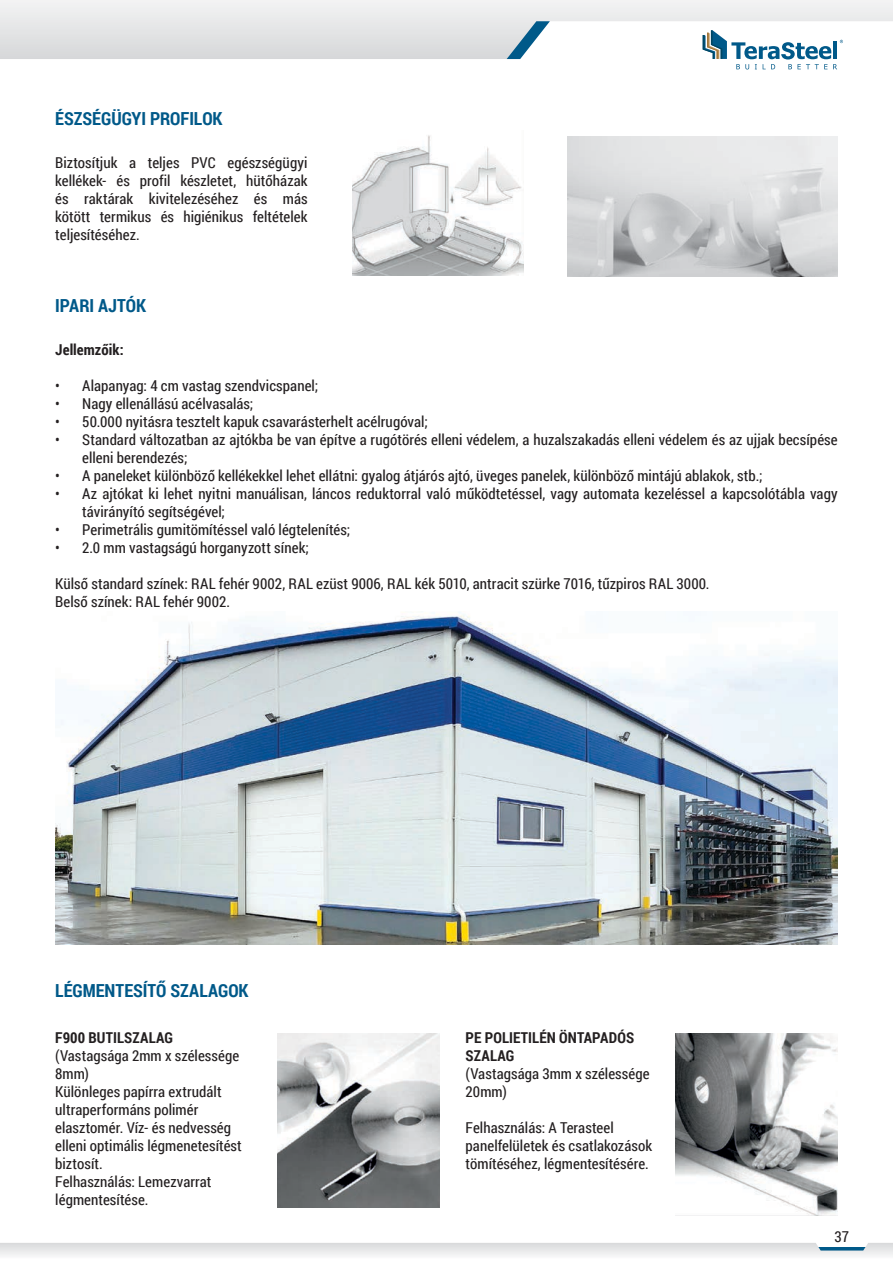
<style>
.page{position:relative;width:893px;height:1263px;background:#fff}
.page>*{position:absolute;margin:0;border:0;box-sizing:border-box;transform-origin:0 0}
.Title_16pt{font:700 18px "Roboto Condensed";color:#005989}
.Paragraph_10pt{font:15px/18px "Roboto Condensed";letter-spacing:.005em;color:#231f20}
.Paragraph_10pt-2{font:700 15px/18px "Roboto Condensed";letter-spacing:.005em;color:#231f20}
</style>
<div class="page">
<svg style="left:0;top:0;width:893px;height:59px"></svg>
<svg style="left:507px;top:21px;width:43px;height:38px"></svg>
<svg style="left:703px;top:30px;width:140px;height:39px"></svg>
<svg style="left:0;top:1243px;width:893px;height:13px"></svg>
<img style="left:353px;top:135px;width:170px;height:141px">
<img style="left:567px;top:136px;width:271px;height:141px">
<img style="left:55px;top:612px;width:783px;height:332px">
<img style="left:277px;top:1034px;width:162px;height:173px">
<img style="left:675px;top:1034px;width:163px;height:181px">
<p class="Title_16pt" style="left:55px;top:106px;width:169px">ÉSZSÉGÜGYI PROFILOK</p>
<p class="Paragraph_10pt" style="left:55px;top:153px;width:254px;text-align:justify">Biztosítjuk a teljes PVC egészségügyi kellékek- és profil készletet, hütőházak és raktárak kivitelezéséhez és más kötött termikus és higiénikus feltételek teljesítéséhez.</p>
<p class="Title_16pt" style="left:55px;top:293px;width:92px">IPARI AJTÓK</p>
<p class="Paragraph_10pt-2" style="left:55px;top:340px;width:70px">Jellemzőik:</p>
<p class="Paragraph_10pt" style="left:55px;top:376px;width:264px">• Alapanyag: 4 cm vastag szendvicspanel;</p>
<p class="Paragraph_10pt" style="left:55px;top:394px;width:200px">• Nagy ellenállású acélvasalás;</p>
<p class="Paragraph_10pt" style="left:55px;top:412px;width:374px">• 50.000 nyitásra tesztelt kapuk csavarásterhelt acélrugóval;</p>
<p class="Paragraph_10pt" style="left:82px;top:430px;width:757px;text-indent:-27px">• Standard változatban az ajtókba be van építve a rugótörés elleni védelem, a huzalszakadás elleni védelem és az ujjak becsípése elleni berendezés;</p>
<p class="Paragraph_10pt" style="left:55px;top:466px;width:709px">• A paneleket különböző kellékekkel lehet ellátni: gyalog átjárós ajtó, üveges panelek, különböző mintájú ablakok, stb.;</p>
<p class="Paragraph_10pt" style="left:82px;top:484px;width:757px;text-indent:-27px">• Az ajtókat ki lehet nyitni manuálisan, láncos reduktorral való működtetéssel, vagy automata kezeléssel a kapcsolótábla vagy távirányító segítségével;</p>
<p class="Paragraph_10pt" style="left:55px;top:520px;width:297px">• Perimetrális gumitömítéssel való légtelenítés;</p>
<p class="Paragraph_10pt" style="left:55px;top:538px;width:255px">• 2.0 mm vastagságú horganyzott sínek;</p>
<p class="Paragraph_10pt" style="left:55px;top:574px;width:656px">Külső standard színek: RAL fehér 9002, RAL ezüst 9006, RAL kék 5010, antracit szürke 7016, tűzpiros RAL 3000.</p>
<p class="Paragraph_10pt" style="left:55px;top:592px;width:176px">Belső színek: RAL fehér 9002.</p>
<p class="Title_16pt" style="left:55px;top:978px;width:195px">LÉGMENTESÍTŐ SZALAGOK</p>
<p class="Paragraph_10pt-2" style="left:55px;top:1028px;width:119px">F900 BUTILSZALAG</p>
<p class="Paragraph_10pt" style="left:55px;top:1046px;width:186px">(Vastagsága 2mm x szélessége<br>8mm)</p>
<p class="Paragraph_10pt" style="left:55px;top:1082px;width:188px">Különleges papírra extrudált ultraperformáns polimér elasztomér. Víz- és nedvesség elleni optimális légmenetesítést biztosít.</p>
<p class="Paragraph_10pt" style="left:55px;top:1172px;width:158px">Felhasználás: Lemezvarrat légmentesítése.</p>
<p class="Paragraph_10pt-2" style="left:466px;top:1028px;width:170px">PE POLIETILÉN ÖNTAPADÓS<br>SZALAG</p>
<p class="Paragraph_10pt" style="left:466px;top:1064px;width:186px">(Vastagsága 3mm x szélessége<br>20mm)</p>
<p class="Paragraph_10pt" style="left:466px;top:1118px;width:188px">Felhasználás: A Terasteel panelfelületek és csatlakozások</p>
<p class="Paragraph_10pt" style="left:466px;top:1154px;width:185px">tömítéséhez, légmentesítésére.</p>
<p class="Paragraph_10pt" style="left:835px;top:1227px;width:16px">37</p>
</div>
